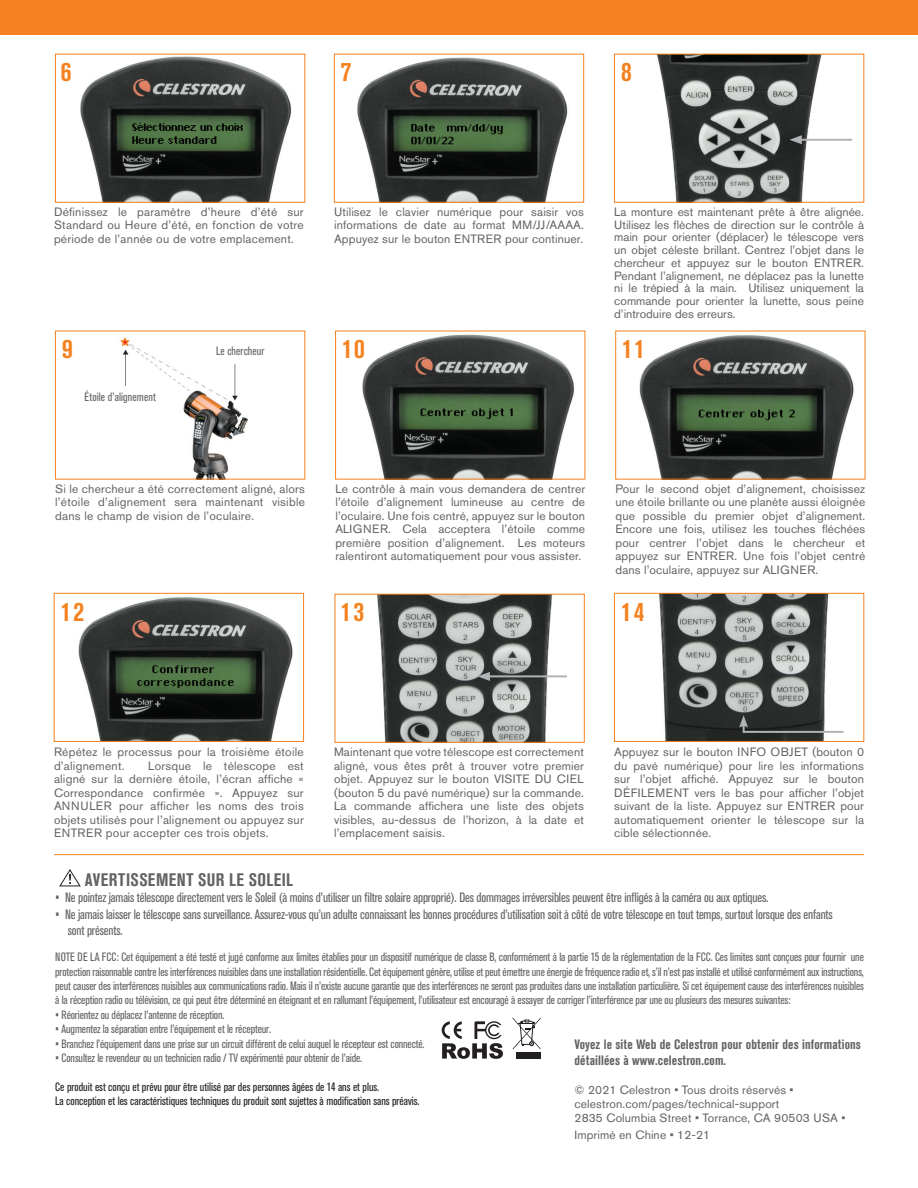
<style>
.page{position:relative;width:918px;height:1188px;background:#fff}
.page>*{position:absolute;margin:0;border:0;box-sizing:border-box;transform-origin:0 0}
.t1{font:700 condensed 27px "Akzidenz Grotesk Pro";letter-spacing:.07em;color:#f58220}
.t2{font:700 condensed 18px "Akzidenz Grotesk Pro";letter-spacing:.03em;color:#636366}
.t3{font:condensed 13.5px/16.2px "Akzidenz Grotesk Pro";letter-spacing:-.01em;color:#636366}
.t4{font:700 condensed 13.5px/16.2px "Akzidenz Grotesk Pro";letter-spacing:.01em;color:#636366}
.t5{font:12px/13.5px "Akzidenz Grotesk Pro";letter-spacing:.01em;color:#636366;text-align:justify}
.t6{font:condensed 12px/14.4px "Akzidenz Grotesk Pro";letter-spacing:-.01em;color:#636366;text-align:justify}
.t7{font:condensed 12px/14.4px "Akzidenz Grotesk Pro";color:#231f20}
.t8{font:condensed 12px "Akzidenz Grotesk Pro";letter-spacing:.01em;color:#636366}
</style>
<div class="page">
<div style="left:0;top:0;width:918px;height:35px;background:#f58220"></div>
<img style="left:377px;top:596px;width:190px;height:145px">
<div style="left:335px;top:594px;width:250px;height:149px;border:1px solid #f58220"></div>
<img style="left:659px;top:595px;width:170px;height:145px">
<div style="left:614px;top:593px;width:250px;height:149px;border:1px solid #f58220"></div>
<img style="left:78px;top:597px;width:215px;height:143px">
<div style="left:54px;top:593px;width:250px;height:149px;border:1px solid #f58220"></div>
<img style="left:80px;top:56px;width:212px;height:144px">
<div style="left:516px;top:1053px;width:24px;height:6px;background:#231f20"></div>
<svg style="left:513px;top:1017px;width:28px;height:32px"></svg>
<svg style="left:442px;top:1021px;width:61px;height:38px"></svg>
<svg style="left:59px;top:869px;width:22px;height:17px"></svg>
<img style="left:362px;top:334px;width:212px;height:143px">
<img style="left:639px;top:335px;width:215px;height:142px">
<hr style="left:54px;top:854px;width:810px;height:1px;background:#f58220">
<img style="left:357px;top:57px;width:211px;height:143px">
<div style="left:334px;top:54px;width:250px;height:148px;border:1px solid #f58220"></div>
<img style="left:657px;top:56px;width:195px;height:144px">
<img style="left:120px;top:337px;width:128px;height:140px">
<hr style="left:798px;top:139px;width:54px;height:2px;background:#b2b3b7">
<svg style="left:789px;top:135px;width:13px;height:9px"></svg>
<hr style="left:486px;top:675px;width:81px;height:2px;background:#b2b3b7">
<svg style="left:478px;top:672px;width:12px;height:9px"></svg>
<svg style="left:739px;top:715px;width:105px;height:19px"></svg>
<h1 class="t1" style="left:61px;top:54px;width:12px">6</h1>
<h1 class="t1" style="left:341px;top:54px;width:12px">7</h1>
<h1 class="t1" style="left:621px;top:54px;width:12px">8</h1>
<p class="t5" style="left:54px;top:205px;width:251px">Définissez le paramètre d’heure d’été sur Standard ou Heure d’été, en fonction de votre période de l’année ou de votre emplacement.</p>
<p class="t5" style="left:334px;top:205px;width:251px">Utilisez le clavier numérique pour saisir vos informations de date au format MM/JJ/AAAA.<br>Appuyez sur le bouton ENTRER pour continuer.</p>
<h1 class="t1" style="left:62px;top:331px;width:12px">9</h1>
<p class="t8" style="left:85px;top:389px;width:73px">Étoile d’alignement</p>
<p class="t8" style="left:216px;top:343px;width:50px">Le chercheur</p>
<h1 class="t1" style="left:342px;top:331px;width:24px">10</h1>
<p class="t5" style="left:614px;top:205px;width:251px;line-height:12.8px">La monture est maintenant prête à être alignée.<br>Utilisez les flèches de direction sur le contrôle à main pour orienter (déplacer) le télescope vers un objet céleste brillant. Centrez l’objet dans le chercheur et appuyez sur le bouton ENTRER.<br>Pendant l’alignement, ne déplacez pas la lunette ni le trépied à la main. Utilisez uniquement la commande pour orienter la lunette, sous peine d’introduire des erreurs.</p>
<h1 class="t1" style="left:622px;top:331px;width:24px">11</h1>
<p class="t5" style="left:55px;top:482px;width:251px">Si le chercheur a été correctement aligné, alors l’étoile d’alignement sera maintenant visible dans le champ de vision de l’oculaire.</p>
<h1 class="t1" style="left:61px;top:594px;width:25px">12</h1>
<p class="t5" style="left:335px;top:482px;width:251px">Le contrôle à main vous demandera de centrer l’étoile d’alignement lumineuse au centre de l’oculaire. Une fois centré, appuyez sur le bouton ALIGNER. Cela acceptera l’étoile comme première position d’alignement. Les moteurs ralentiront automatiquement pour vous assister.</p>
<h1 class="t1" style="left:341px;top:594px;width:25px">13</h1>
<p class="t5" style="left:616px;top:482px;width:251px">Pour le second objet d’alignement, choisissez une étoile brillante ou une planète aussi éloignée que possible du premier objet d’alignement.<br>Encore une fois, utilisez les touches fléchées pour centrer l’objet dans le chercheur et appuyez sur ENTRER. Une fois l’objet centré dans l’oculaire, appuyez sur ALIGNER.</p>
<h1 class="t1" style="left:621px;top:594px;width:25px">14</h1>
<p class="t5" style="left:54px;top:745px;width:251px">Répétez le processus pour la troisième étoile d’alignement.</p>
<p class="t5" style="left:54px;top:759px;width:251px;text-indent:94px">Lorsque le télescope est aligné sur la dernière étoile, l’écran affiche « Correspondance confirmée ». Appuyez sur ANNULER pour afficher les noms des trois objets utilisés pour l’alignement ou appuyez sur ENTRER pour accepter ces trois objets.</p>
<p class="t5" style="left:334px;top:745px;width:251px">Maintenant que votre télescope est correctement aligné, vous êtes prêt à trouver votre premier objet. Appuyez sur le bouton VISITE DU CIEL (bouton 5 du pavé numérique) sur la commande.<br>La commande affichera une liste des objets visibles, au-dessus de l’horizon, à la date et l’emplacement saisis.</p>
<p class="t5" style="left:614px;top:745px;width:251px">Appuyez sur le bouton INFO OBJET (bouton 0 du pavé numérique) pour lire les informations sur l’objet affiché. Appuyez sur le bouton DÉFILEMENT vers le bas pour afficher l’objet suivant de la liste. Appuyez sur ENTRER pour automatiquement orienter le télescope sur la cible sélectionnée.</p>
<h2 class="t2" style="left:85px;top:868px;width:210px">AVERTISSEMENT SUR LE SOLEIL</h2>
<p class="t3" style="left:55px;top:889px;width:715px">• Ne pointez jamais télescope directement vers le Soleil (à moins d’utiliser un filtre solaire approprié). Des dommages irréversibles peuvent être infligés à la caméra ou aux optiques.</p>
<p class="t3" style="left:68px;top:905px;width:767px;text-indent:-12px">• Ne jamais laisser le télescope sans surveillance. Assurez-vous qu’un adulte connaissant les bonnes procédures d’utilisation soit à côté de votre télescope en tout temps, surtout lorsque des enfants sont présents.</p>
<p class="t6" style="left:55px;top:950px;width:810px">NOTE DE LA FCC: Cet équipement a été testé et jugé conforme aux limites établies pour un dispositif numérique de classe B, conformément à la partie 15 de la réglementation de la FCC. Ces limites sont conçues pour fournir une protection raisonnable contre les interférences nuisibles dans une installation résidentielle. Cet équipement génère, utilise et peut émettre une énergie de fréquence radio et, s’il n’est pas installé et utilisé conformément aux instructions, peut causer des interférences nuisibles aux communications radio. Mais il n’existe aucune garantie que des interférences ne seront pas produites dans une installation particulière. Si cet équipement cause des interférences nuisibles à la réception radio ou télévision, ce qui peut être déterminé en éteignant et en rallumant l’équipement, l’utilisateur est encouragé à essayer de corriger l’interférence par une ou plusieurs des mesures suivantes:</p>
<p class="t6" style="left:55px;top:1007px;width:171px">• Réorientez ou déplacez l’antenne de réception.</p>
<p class="t6" style="left:55px;top:1022px;width:217px">• Augmentez la séparation entre l’équipement et le récepteur.</p>
<p class="t6" style="left:55px;top:1036px;width:371px">• Branchez l’équipement dans une prise sur un circuit différent de celui auquel le récepteur est connecté.</p>
<p class="t6" style="left:55px;top:1050px;width:308px">• Consultez le revendeur ou un technicien radio / TV expérimenté pour obtenir de l’aide.</p>
<p class="t7" style="left:55px;top:1079px;width:366px">Ce produit est conçu et prévu pour être utilisé par des personnes âgées de 14 ans et plus.<br>La conception et les caractéristiques techniques du produit sont sujettes à modification sans préavis.</p>
<p class="t4" style="left:575px;top:1036px;width:288px">Voyez le site Web de Celestron pour obtenir des informations détaillées à www.celestron.com.</p>
<p class="t5" style="left:575px;top:1082px;width:272px;line-height:14.4px;text-align:left">© 2021 Celestron • Tous droits réservés • celestron.com/pages/technical-support<br>2835 Columbia Street • Torrance, CA 90503 USA •</p>
<p class="t5" style="left:575px;top:1128px;width:137px">Imprimé en Chine • 12-21</p>
</div>
